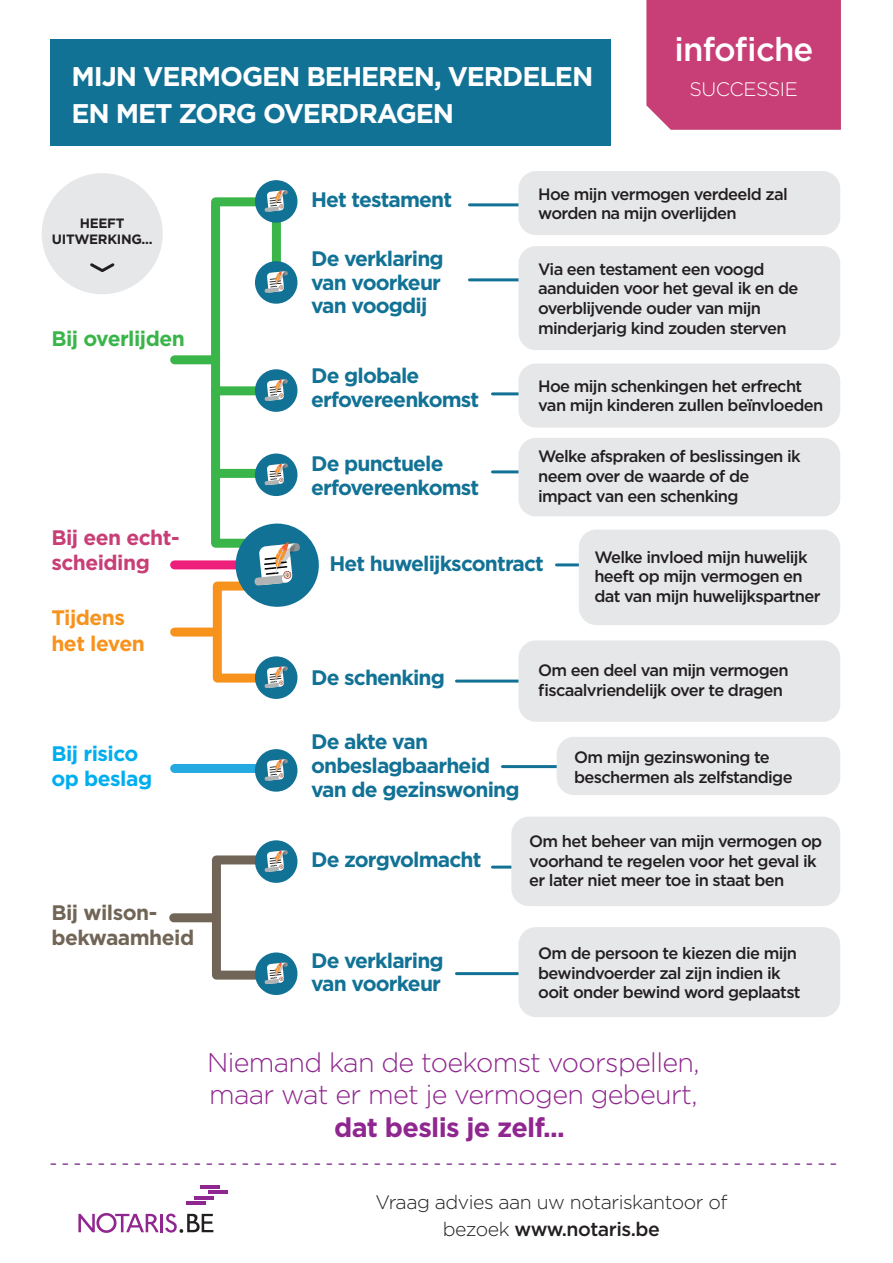
<style>
.page{position:relative;width:893px;height:1263px;background:#fff}
.page>*{position:absolute;margin:0;border:0;box-sizing:border-box;transform-origin:0 0}
.t1{font:500 33px "Gotham";letter-spacing:-.025em;color:#fff}
.t2{font:300 27px/32.4px "Gotham";letter-spacing:-.025em;color:#90268f}
.t3{font:700 27px/36.9px "Gotham";letter-spacing:-.04em;color:#fff}
.t4{font:700 27px "Gotham";letter-spacing:-.025em;color:#90268f}
.t5{font:700 21px/23.9px "Gotham";letter-spacing:-.04em;color:#127295}
.t6{font:700 21px/25.2px "Gotham";letter-spacing:-.025em;color:#716557}
.t7{font:700 21px/25.2px "Gotham";letter-spacing:-.025em;color:#c83e76}
.t8{font:700 21px/25.2px "Gotham";letter-spacing:-.025em;color:#00aeef}
.t9{font:700 21px/25.2px "Gotham";letter-spacing:-.025em;color:#f7931d}
.t10{font:700 21px "Gotham";letter-spacing:-.025em;color:#3ab54a}
.t11{font:300 19.5px/27px "Gotham";letter-spacing:-.025em;color:#231f20;text-align:center}
.t12{font:300 19.5px "Gotham";letter-spacing:-.025em;color:#fff}
.t13{font:500 16.5px/19.8px "Gotham";letter-spacing:-.04em;color:#231f20}
.t14{font:700 13.5px/16.2px "Gotham";letter-spacing:-.025em;color:#231f20;text-align:center}
.s1{font-weight:500}
</style>
<div class="page">
<div style="left:42px;top:173px;width:121px;height:121px;background:#e6e7e9;border-radius:50%"></div>
<div style="left:175px;top:764px;width:80px;height:9px;background:#24aae1"></div>
<div style="left:175px;top:560px;width:80px;height:9px;background:#ee1e7b"></div>
<hr style="left:556px;top:563px;width:101px;height:3px;background:#127295">
<hr style="left:492px;top:470px;width:105px;height:3px;background:#127295">
<hr style="left:456px;top:680px;width:141px;height:3px;background:#127295">
<hr style="left:502px;top:765px;width:129px;height:3px;background:#127295">
<hr style="left:492px;top:866px;width:105px;height:3px;background:#127295">
<hr style="left:456px;top:972px;width:141px;height:3px;background:#127295">
<hr style="left:492px;top:392px;width:105px;height:3px;background:#127295">
<hr style="left:469px;top:203px;width:128px;height:3px;background:#127295">
<hr style="left:469px;top:278px;width:128px;height:3px;background:#127295">
<div style="left:217px;top:469px;width:41px;height:9px;background:#3ab54a"></div>
<div style="left:216px;top:386px;width:39px;height:9px;background:#3ab54a"></div>
<div style="left:272px;top:217px;width:9px;height:66px;background:#3ab54a"></div>
<div style="left:211px;top:197px;width:48px;height:351px;border:9px solid #3ab54a"></div>
<div style="left:175px;top:355px;width:39px;height:9px;background:#3ab54a"></div>
<div style="left:213px;top:581px;width:48px;height:102px;border:9px solid #f7931d"></div>
<div style="left:175px;top:627px;width:41px;height:9px;background:#f7931d"></div>
<div style="left:212px;top:855px;width:60px;height:124px;border:9px solid #716557"></div>
<div style="left:174px;top:913px;width:41px;height:9px;background:#716557"></div>
<div style="left:579px;top:530px;width:261px;height:95px;background:#e6e7e9;border-radius:18px"></div>
<div style="left:518px;top:640px;width:322px;height:82px;background:#e6e7e9;border-radius:18px"></div>
<div style="left:518px;top:438px;width:322px;height:78px;background:#e6e7e9;border-radius:18px"></div>
<div style="left:518px;top:363px;width:322px;height:64px;background:#e6e7e9;border-radius:18px"></div>
<div style="left:518px;top:171px;width:322px;height:64px;background:#e6e7e9;border-radius:18px"></div>
<div style="left:557px;top:737px;width:283px;height:58px;background:#e6e7e9;border-radius:18px"></div>
<div style="left:511px;top:816px;width:329px;height:90px;background:#e6e7e9;border-radius:18px"></div>
<div style="left:518px;top:927px;width:322px;height:90px;background:#e6e7e9;border-radius:18px"></div>
<div style="left:51px;top:39px;width:560px;height:107px;background:#127295"></div>
<div style="left:646px;top:0;width:195px;height:130px;background:#c83e76"></div>
<hr style="left:200px;top:1185px;width:20px;height:3px;background:#90268f">
<hr style="left:208px;top:1191px;width:19px;height:3px;background:#90268f">
<hr style="left:194px;top:1196px;width:19px;height:3px;background:#90268f">
<hr style="left:186px;top:1202px;width:19px;height:3px;background:#90268f">
<svg style="left:78px;top:1213px;width:135px;height:20px"></svg>
<svg style="left:255px;top:180px;width:42px;height:43px"></svg>
<div style="left:518px;top:246px;width:322px;height:104px;background:#e6e7e9;border-radius:18px"></div>
<svg style="left:255px;top:261px;width:42px;height:43px"></svg>
<svg style="left:255px;top:369px;width:42px;height:43px"></svg>
<svg style="left:255px;top:453px;width:42px;height:43px"></svg>
<svg style="left:236px;top:524px;width:83px;height:83px"></svg>
<svg style="left:255px;top:656px;width:42px;height:43px"></svg>
<svg style="left:255px;top:749px;width:42px;height:43px"></svg>
<svg style="left:255px;top:840px;width:42px;height:43px"></svg>
<svg style="left:255px;top:952px;width:42px;height:43px"></svg>
<svg style="left:90px;top:263px;width:25px;height:9px"></svg>
<svg style="left:51px;top:1163px;width:786px;height:2px"></svg>
<h2 class="t3" style="left:71px;top:58px;width:523px">MIJN VERMOGEN BEHEREN, VERDELEN<br>EN MET ZORG OVERDRAGEN</h2>
<h1 class="t1" style="left:675px;top:28px;width:140px">infofiche</h1>
<p class="t12" style="left:690px;top:77px;width:110px">SUCCESSIE</p>
<p class="t14" style="left:52px;top:215px;width:102px">HEEFT<br>UITWERKING...</p>
<p class="t10" style="left:51px;top:324px;width:135px">Bij overlijden</p>
<p class="t7" style="left:51px;top:524px;width:130px">Bij een echt&shy;scheiding</p>
<p class="t9" style="left:51px;top:605px;width:95px">Tijdens het leven</p>
<p class="t8" style="left:51px;top:741px;width:102px">Bij risico op beslag</p>
<p class="t6" style="left:51px;top:900px;width:144px">Bij wilson&shy;bekwaamheid</p>
<p class="t5" style="left:311px;top:188px;width:143px">Het testament</p>
<p class="t5" style="left:311px;top:246px;width:134px">De verklaring van voorkeur van voogdij</p>
<p class="t5" style="left:311px;top:364px;width:169px">De globale erfovereenkomst</p>
<p class="t5" style="left:311px;top:452px;width:169px">De punctuele erfovereenkomst</p>
<p class="t13" style="left:538px;top:184px;width:251px">Hoe mijn vermogen verdeeld zal worden na mijn overlijden</p>
<p class="t13" style="left:538px;top:259px;width:262px">Via een testament een voogd aanduiden voor het geval ik en de overblijvende ouder van mijn minderjarig kind zouden sterven</p>
<p class="t13" style="left:538px;top:376px;width:287px">Hoe mijn schenkingen het erfrecht van mijn kinderen zullen beïnvloeden</p>
<p class="t13" style="left:538px;top:446px;width:264px">Welke afspraken of beslissingen ik neem over de waarde of de impact van een schenking</p>
<p class="t5" style="left:329px;top:551px;width:216px">Het huwelijkscontract</p>
<p class="t13" style="left:594px;top:546px;width:228px">Welke invloed mijn huwelijk heeft op mijn vermogen en dat van mijn huwelijkspartner</p>
<p class="t5" style="left:311px;top:666px;width:135px">De schenking</p>
<p class="t13" style="left:538px;top:660px;width:252px">Om een deel van mijn vermogen fiscaalvriendelijk over te dragen</p>
<p class="t5" style="left:311px;top:730px;width:210px">De akte van onbeslagbaarheid van de gezinswoning</p>
<p class="t13" style="left:574px;top:747px;width:220px">Om mijn gezinswoning te beschermen als zelfstandige</p>
<p class="t5" style="left:311px;top:848px;width:172px">De zorgvolmacht</p>
<p class="t13" style="left:529px;top:831px;width:295px">Om het beheer van mijn vermogen op voorhand te regelen voor het geval ik er later niet meer toe in staat ben</p>
<p class="t5" style="left:311px;top:948px;width:134px">De verklaring van voorkeur</p>
<p class="t13" style="left:538px;top:943px;width:264px">Om de persoon te kiezen die mijn bewindvoerder zal zijn indien ik ooit onder bewind word geplaatst</p>
<h2 class="t2" style="left:207px;top:1045px;width:494px">Niemand kan de toekomst voorspellen, maar wat er met je vermogen gebeurt,</h2>
<h2 class="t4" style="left:334px;top:1109px;width:232px">dat beslis je zelf...</h2>
<p class="t11" style="left:375px;top:1188px;width:353px">Vraag advies aan uw notariskantoor of bezoek <span class="s1">www.notaris.be</span></p>
</div>
